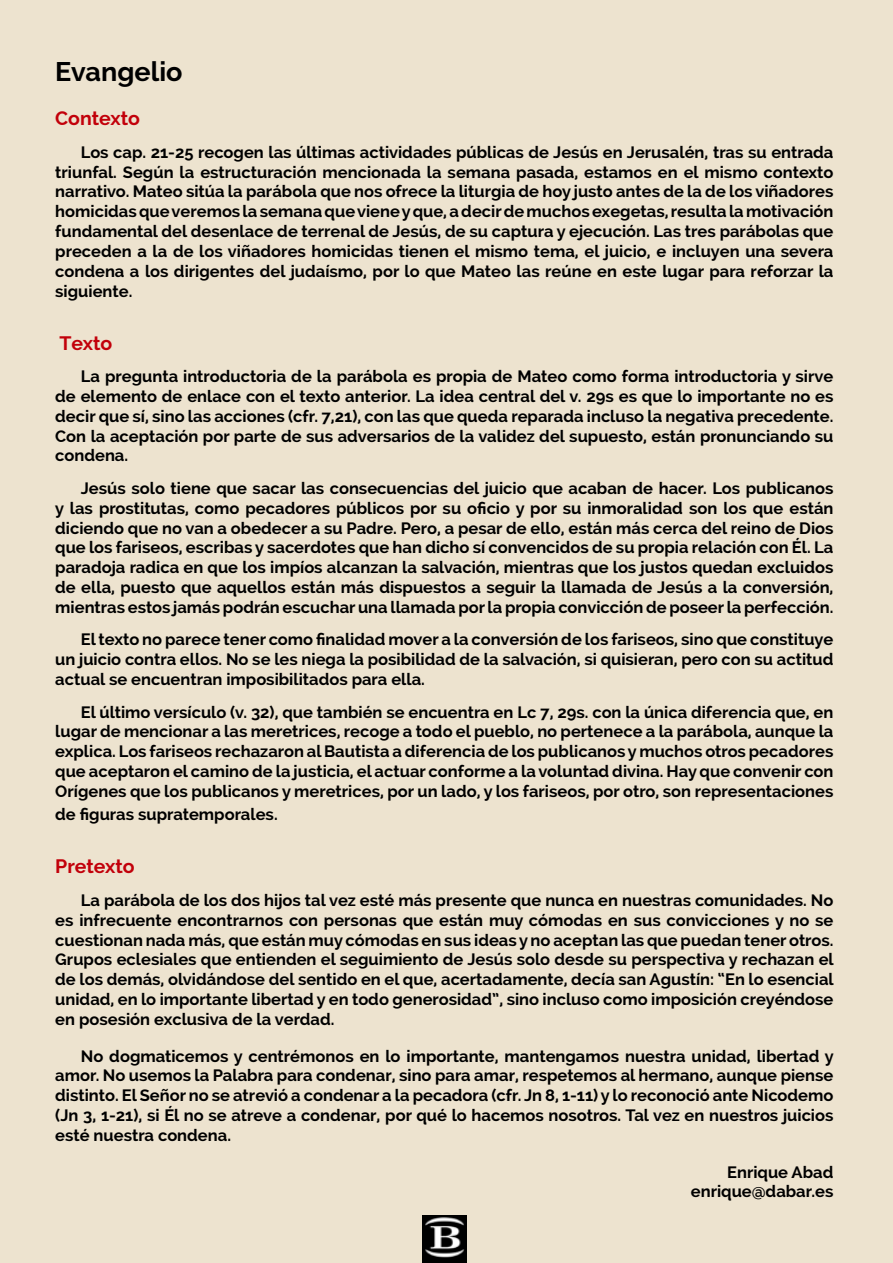
<style>
.page{position:relative;width:893px;height:1263px;background:#ede3cf}
.page>*{position:absolute;margin:0;border:0;box-sizing:border-box;transform-origin:0 0}
.t1{font:700 27px "Raleway";color:#000}
.t2{font:700 19.5px "Raleway";color:#c2000a}
.t3{font:700 16.5px/19.8px "Raleway";color:#000;text-align:justify}
</style>
<div class="page">
<img style="left:422px;top:1216px;width:44px;height:47px">
<h1 class="t1" style="left:55px;top:56px;width:129px">Evangelio</h1>
<p class="t2" style="left:55px;top:107px;width:86px">Contexto</p>
<p class="t3" style="left:55px;top:142px;width:780px;text-indent:26px">Los cap. 21-25 recogen las últimas actividades públicas de Jesús en Jerusalén, tras su entrada triunfal. Según la estructuración mencionada la semana pasada, estamos en el mismo contexto narrativo. Mateo sitúa la parábola que nos ofrece la liturgia de hoy justo antes de la de los viñadores homicidas que veremos la semana que viene y que, a decir de muchos exegetas, resulta la motivación fundamental del desenlace de terrenal de Jesús, de su captura y ejecución. Las tres parábolas que preceden a la de los viñadores homicidas tienen el mismo tema, el juicio, e incluyen una severa condena a los dirigentes del judaísmo, por lo que Mateo las reúne en este lugar para reforzar la siguiente.</p>
<p class="t2" style="left:60px;top:332px;width:54px">Texto</p>
<p class="t3" style="left:55px;top:367px;width:780px;text-indent:26px">La pregunta introductoria de la parábola es propia de Mateo como forma introductoria y sirve de elemento de enlace con el texto anterior. La idea central del v. 29s es que lo importante no es decir que sí, sino las acciones (cfr. 7,21), con las que queda reparada incluso la negativa precedente.<br>Con la aceptación por parte de sus adversarios de la validez del supuesto, están pronunciando su condena.</p>
<p class="t3" style="left:55px;top:478px;width:780px;text-indent:26px">Jesús solo tiene que sacar las consecuencias del juicio que acaban de hacer. Los publicanos y las prostitutas, como pecadores públicos por su oficio y por su inmoralidad son los que están diciendo que no van a obedecer a su Padre. Pero, a pesar de ello, están más cerca del reino de Dios que los fariseos, escribas y sacerdotes que han dicho sí convencidos de su propia relación con Él. La paradoja radica en que los impíos alcanzan la salvación, mientras que los justos quedan excluidos de ella, puesto que aquellos están más dispuestos a seguir la llamada de Jesús a la conversión, mientras estos jamás podrán escuchar una llamada por la propia convicción de poseer la perfección.</p>
<p class="t3" style="left:55px;top:630px;width:780px;text-indent:26px">El texto no parece tener como finalidad mover a la conversión de los fariseos, sino que constituye un juicio contra ellos. No se les niega la posibilidad de la salvación, si quisieran, pero con su actitud actual se encuentran imposibilitados para ella.</p>
<p class="t3" style="left:55px;top:702px;width:780px;text-indent:26px">El último versículo (v. 32), que también se encuentra en Lc 7, 29s. con la única diferencia que, en lugar de mencionar a las meretrices, recoge a todo el pueblo, no pertenece a la parábola, aunque la explica. Los fariseos rechazaron al Bautista a diferencia de los publicanos y muchos otros pecadores que aceptaron el camino de la justicia, el actuar conforme a la voluntad divina. Hay que convenir con Orígenes que los publicanos y meretrices, por un lado, y los fariseos, por otro, son representaciones</p>
<p class="t3" style="left:55px;top:804px;width:224px">de figuras supratemporales.</p>
<p class="t2" style="left:55px;top:855px;width:81px">Pretexto</p>
<p class="t3" style="left:55px;top:890px;width:780px;text-indent:26px">La parábola de los dos hijos tal vez esté más presente que nunca en nuestras comunidades. No es infrecuente encontrarnos con personas que están muy cómodas en sus convicciones y no se cuestionan nada más, que están muy cómodas en sus ideas y no aceptan las que puedan tener otros.<br>Grupos eclesiales que entienden el seguimiento de Jesús solo desde su perspectiva y rechazan el de los demás, olvidándose del sentido en el que, acertadamente, decía san Agustín: “En lo esencial unidad, en lo importante libertad y en todo generosidad”, sino incluso como imposición creyéndose en posesión exclusiva de la verdad.</p>
<p class="t3" style="left:55px;top:1046px;width:780px;text-indent:26px">No dogmaticemos y centrémonos en lo importante, mantengamos nuestra unidad, libertad y amor. No usemos la Palabra para condenar, sino para amar, respetemos al hermano, aunque piense distinto. El Señor no se atrevió a condenar a la pecadora (cfr. Jn 8, 1-11) y lo reconoció ante Nicodemo (Jn 3, 1-21), si Él no se atreve a condenar, por qué lo hacemos nosotros. Tal vez en nuestros juicios esté nuestra condena.</p>
<p class="t3" style="left:691px;top:1162px;width:144px;text-align:right">Enrique Abad enrique@dabar.es</p>
</div>
